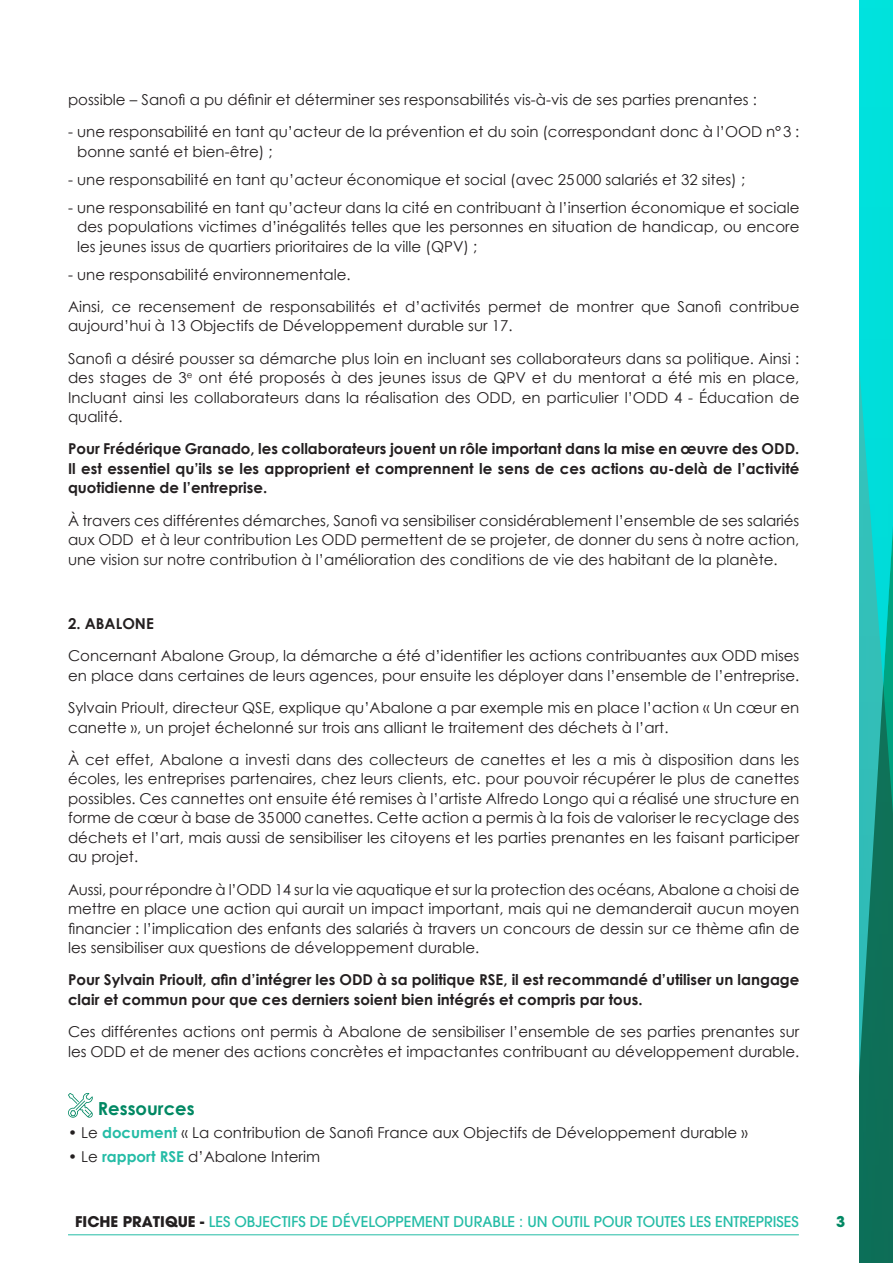
<style>
.page{position:relative;width:893px;height:1263px;background:#fff}
.page>*{position:absolute;margin:0;border:0;box-sizing:border-box;transform-origin:0 0}
.t1{font:700 18px "Century Gothic";color:#008863}
.t2{font:15px/19.5px "Century Gothic";color:#231f20}
.t3{font:700 15px/19.5px "Century Gothic";color:#231f20;text-align:justify}
.t4{font:500 14.7px "Avant Garde";color:#24bca6}
.t5{font:700 14.7px "Avant Garde";color:#008863}
.s1{font-weight:700;color:#24bca6}
.s2{font-weight:700;color:#231f20}
</style>
<div class="page">
<svg style="left:859px;top:0;width:34px;height:1237px;background:#0fb3a7"></svg>
<hr style="left:68px;top:1234px;width:731px;height:1px;background:#24bca6">
<svg style="left:68px;top:1093px;width:25px;height:25px"></svg>
<p class="t2" style="left:68px;top:89px;width:690px">possible – Sanofi a pu définir et déterminer ses responsabilités vis-à-vis de ses parties prenantes :</p>
<p class="t2" style="left:77px;top:122px;width:724px;text-indent:-9px">- une responsabilité en tant qu’acteur de la prévention et du soin (correspondant donc à l’OOD n°3 : bonne santé et bien-être) ;</p>
<p class="t2" style="left:68px;top:169px;width:679px">- une responsabilité en tant qu’acteur économique et social (avec 25000 salariés et 32 sites) ;</p>
<p class="t2" style="left:77px;top:197px;width:724px;text-align:justify;text-indent:-9px">- une responsabilité en tant qu’acteur dans la cité en contribuant à l’insertion économique et sociale des populations victimes d’inégalités telles que les personnes en situation de handicap, ou encore les jeunes issus de quartiers prioritaires de la ville (QPV) ;</p>
<p class="t2" style="left:68px;top:258px;width:733px;line-height:32.2px">- une responsabilité environnementale.<br>Ainsi, ce recensement de responsabilités et d’activités permet de montrer que Sanofi contribue</p>
<p class="t2" style="left:68px;top:310px;width:733px;line-height:32.2px">aujourd’hui à 13 Objectifs de Développement durable sur 17.<br>Sanofi a désiré pousser sa démarche plus loin en incluant ses collaborateurs dans sa politique. Ainsi :</p>
<p class="t2" style="left:68px;top:368px;width:733px;text-align:justify">des stages de 3<sup>e</sup> ont été proposés à des jeunes issus de QPV et du mentorat a été mis en place, Incluant ainsi les collaborateurs dans la réalisation des ODD, en particulier l’ODD 4 - Éducation de qualité.</p>
<p class="t3" style="left:68px;top:439px;width:733px">Pour Frédérique Granado, les collaborateurs jouent un rôle important dans la mise en œuvre des ODD.<br>Il est essentiel qu’ils se les approprient et comprennent le sens de ces actions au-delà de l’activité quotidienne de l’entreprise.</p>
<p class="t2" style="left:68px;top:510px;width:733px;text-align:justify">À travers ces différentes démarches, Sanofi va sensibiliser considérablement l’ensemble de ses salariés aux ODD et à leur contribution Les ODD permettent de se projeter, de donner du sens à notre action, une vision sur notre contribution à l’amélioration des conditions de vie des habitant de la planète.</p>
<p class="t3" style="left:68px;top:614px;width:87px">2. ABALONE</p>
<p class="t2" style="left:68px;top:646px;width:733px">Concernant Abalone Group, la démarche a été d’identifier les actions contribuantes aux ODD mises en place dans certaines de leurs agences, pour ensuite les déployer dans l’ensemble de l’entreprise.</p>
<p class="t2" style="left:68px;top:698px;width:733px">Sylvain Prioult, directeur QSE, explique qu’Abalone a par exemple mis en place l’action « Un cœur en canette », un projet échelonné sur trois ans alliant le traitement des déchets à l’art.</p>
<p class="t2" style="left:68px;top:749px;width:733px;text-align:justify">À cet effet, Abalone a investi dans des collecteurs de canettes et les a mis à disposition dans les écoles, les entreprises partenaires, chez leurs clients, etc. pour pouvoir récupérer le plus de canettes possibles. Ces cannettes ont ensuite été remises à l’artiste Alfredo Longo qui a réalisé une structure en forme de cœur à base de 35000 canettes. Cette action a permis à la fois de valoriser le recyclage des déchets et l’art, mais aussi de sensibiliser les citoyens et les parties prenantes en les faisant participer au projet.</p>
<p class="t2" style="left:68px;top:879px;width:733px;text-align:justify">Aussi, pour répondre à l’ODD 14 sur la vie aquatique et sur la protection des océans, Abalone a choisi de mettre en place une action qui aurait un impact important, mais qui ne demanderait aucun moyen financier : l’implication des enfants des salariés à travers un concours de dessin sur ce thème afin de les sensibiliser aux questions de développement durable.</p>
<p class="t3" style="left:68px;top:970px;width:733px">Pour Sylvain Prioult, afin d’intégrer les ODD à sa politique RSE, il est recommandé d’utiliser un langage clair et commun pour que ces derniers soient bien intégrés et compris par tous.</p>
<p class="t2" style="left:68px;top:1022px;width:733px">Ces différentes actions ont permis à Abalone de sensibiliser l’ensemble de ses parties prenantes sur les ODD et de mener des actions concrètes et impactantes contribuant au développement durable.</p>
<p class="t1" style="left:98px;top:1097px;width:98px">Ressources</p>
<p class="t2" style="left:68px;top:1123px;width:681px">• Le <span class="s1">document</span> « La contribution de Sanofi France aux Objectifs de Développement durable »</p>
<p class="t2" style="left:68px;top:1147px;width:254px">• Le <span class="s1">rapport RSE</span> d’Abalone Interim</p>
<p class="t4" style="left:75px;top:1212px;width:725px"><span class="s2">FICHE PRATIQUE -</span> LES OBJECTIFS DE DÉVELOPPEMENT DURABLE : UN OUTIL POUR TOUTES LES ENTREPRISES</p>
<p class="t5" style="left:836px;top:1211px;width:11px">3</p>
</div>
